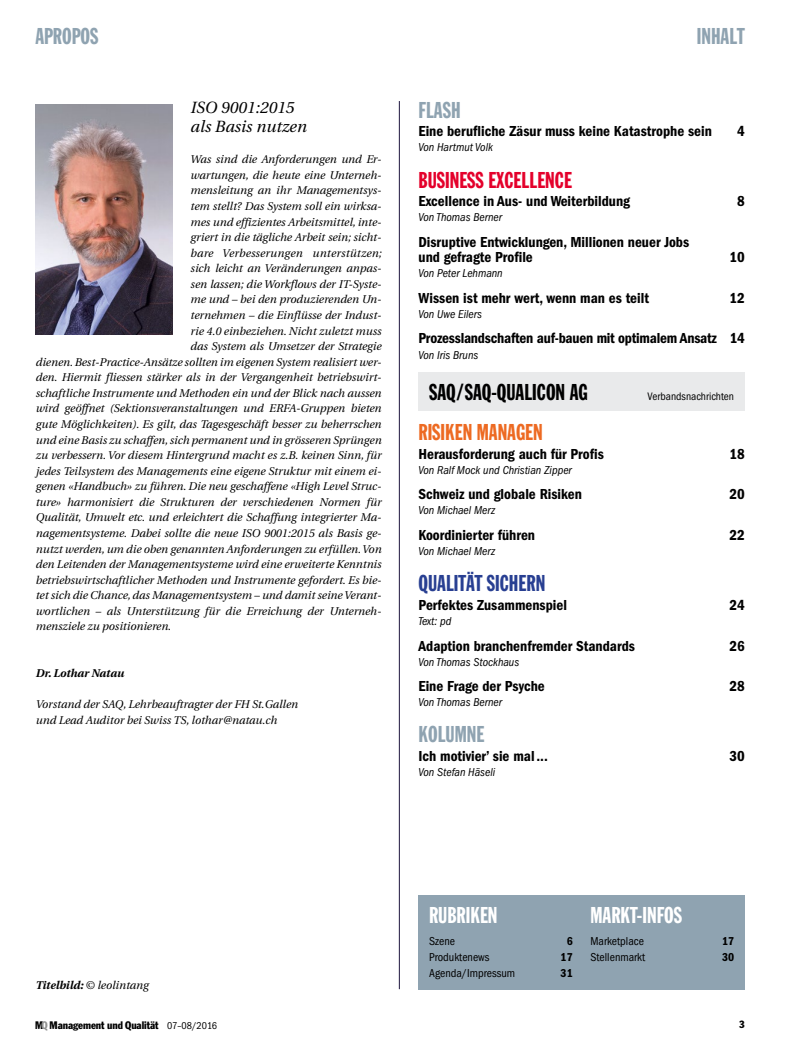
<style>
.page{position:relative;width:798px;height:1053px;background:#fff}
.page>*{position:absolute;margin:0;border:0;box-sizing:border-box;transform-origin:0 0}
.t1{font:22.5px "Franklin Gothic LT Extra Cond";color:#8fa3b1}
.t2{font:22.5px "Franklin Gothic LT Extra Cond";color:#fff}
.t3{font:22.5px "Franklin Gothic LT Extra Cond";color:#e4002b}
.t4{font:22.5px "Franklin Gothic LT Extra Cond";color:#000}
.t5{font:22.5px "Franklin Gothic LT Extra Cond";color:#283f92}
.t6{font:22.5px "Franklin Gothic LT Extra Cond";color:#ed6a22}
.t7{font:italic 16.25px/18.8px "Utopia";color:#000}
.t8{font:600 condensed 15px/15px "Franklin Gothic LT";color:#000}
.t9{font:italic condensed 11.88px "Franklin Gothic LT";color:#000}
.t10{font:condensed 11.88px "Franklin Gothic LT";color:#000}
.t11{font:600 condensed 11.88px "Franklin Gothic LT";color:#000}
.t12{font:italic 11.25px/15.5px "Utopia";color:#000}
.t13{font:italic 11.25px "Utopia";letter-spacing:.02em;color:#000}
.t14{font:condensed 11.25px "Franklin Gothic LT";color:#000}
.t15{font:italic 700 11.25px "Utopia";color:#000}
.t16{font:condensed 10.75px "Franklin Gothic LT";letter-spacing:-.01em;color:#000}
.t17{font:condensed 10.38px "Franklin Gothic LT";color:#000}
.s1{font-weight:700}
.s2{color:#919291}
.s3{font-size:10.25px}
</style>
<div class="page">
<img style="left:35px;top:105px;width:137px;height:229px">
<div style="left:418px;top:372px;width:326px;height:39px;background:#e9eaeb"></div>
<div style="left:418px;top:895px;width:326px;height:94px;background:#8fa3b1"></div>
<hr style="left:399px;top:101px;width:1px;height:888px;background:#1d153d">
<h1 class="t1" style="left:35px;top:24px;width:64px">APROPOS</h1>
<h1 class="t1" style="left:696px;top:24px;width:49px">INHALT</h1>
<h2 class="t7" style="left:190px;top:99px;width:117px">ISO 9001:2015 als Basis nutzen</h2>
<p class="t12" style="left:190px;top:152px;width:192px">Was sind die Anforderungen und Er-</p>
<p class="t12" style="left:190px;top:167px;width:192px">wartungen, die heute eine Unterneh-</p>
<p class="t12" style="left:190px;top:183px;width:192px">mensleitung an ihr Managementsys-</p>
<p class="t12" style="left:190px;top:199px;width:192px">tem stellt? Das System soll ein wirksa-</p>
<p class="t12" style="left:190px;top:214px;width:192px">mes und effizientes Arbeitsmittel, inte-</p>
<p class="t12" style="left:190px;top:230px;width:192px">griert in die tägliche Arbeit sein; sicht-</p>
<p class="t13" style="left:190px;top:247px;width:193px">bare Verbesserungen unterstützen;</p>
<p class="t12" style="left:190px;top:261px;width:192px">sich leicht an Veränderungen anpas-</p>
<p class="t12" style="left:190px;top:276px;width:192px">sen lassen; die Workflows der IT-Syste-</p>
<p class="t12" style="left:190px;top:292px;width:192px">me und – bei den produzierenden Un-</p>
<p class="t12" style="left:190px;top:307px;width:192px">ternehmen – die Einflüsse der Indust-</p>
<p class="t12" style="left:190px;top:323px;width:192px">rie 4.0 einbeziehen. Nicht zuletzt muss</p>
<p class="t12" style="left:190px;top:339px;width:192px">das System als Umsetzer der Strategie</p>
<p class="t12" style="left:35px;top:354px;width:347px">dienen. Best-Practice-Ansätze sollten im eigenen System realisiert wer-</p>
<p class="t12" style="left:35px;top:370px;width:347px">den. Hiermit fliessen stärker als in der Vergangenheit betriebswirt-</p>
<p class="t12" style="left:35px;top:385px;width:347px">schaftliche Instrumente und Methoden ein und der Blick nach aussen</p>
<p class="t12" style="left:35px;top:401px;width:347px">wird geöffnet (Sektionsveranstaltungen und ERFA-Gruppen bieten</p>
<p class="t12" style="left:35px;top:416px;width:347px">gute Möglichkeiten). Es gilt, das Tagesgeschäft besser zu beherrschen</p>
<p class="t12" style="left:35px;top:432px;width:347px">und eine Basis zu schaffen, sich permanent und in grösseren Sprüngen</p>
<p class="t12" style="left:35px;top:447px;width:347px">zu verbessern. Vor diesem Hintergrund macht es z.B. keinen Sinn, für</p>
<p class="t12" style="left:35px;top:463px;width:347px">jedes Teilsystem des Managements eine eigene Struktur mit einem ei-</p>
<p class="t12" style="left:35px;top:479px;width:347px">genen «Handbuch» zu führen. Die neu geschaffene «High Level Struc-</p>
<p class="t12" style="left:35px;top:494px;width:347px">ture» harmonisiert die Strukturen der verschiedenen Normen für</p>
<p class="t12" style="left:35px;top:510px;width:347px">Qualität, Umwelt etc. und erleichtert die Schaffung integrierter Ma-</p>
<p class="t12" style="left:35px;top:525px;width:347px">nagementsysteme. Dabei sollte die neue ISO 9001:2015 als Basis ge-</p>
<p class="t12" style="left:35px;top:541px;width:347px">nutzt werden, um die oben genannten Anforderungen zu erfüllen. Von</p>
<p class="t12" style="left:35px;top:556px;width:347px">den Leitenden der Managementsysteme wird eine erweiterte Kenntnis</p>
<p class="t12" style="left:35px;top:572px;width:347px">betriebswirtschaftlicher Methoden und Instrumente gefordert. Es bie-</p>
<p class="t12" style="left:35px;top:587px;width:347px">tet sich die Chance, das Managementsystem – und damit seine Verant-</p>
<p class="t12" style="left:35px;top:603px;width:347px">wortlichen – als Unterstützung für die Erreichung der Unterneh-</p>
<p class="t12" style="left:35px;top:619px;width:137px">mensziele zu positionieren.</p>
<p class="t15" style="left:35px;top:666px;width:90px">Dr. Lothar Natau</p>
<p class="t12" style="left:35px;top:696px;width:264px">Vorstand der SAQ, Lehrbeauftragter der FH St.Gallen und Lead Auditor bei Swiss TS, lothar@natau.ch</p>
<h1 class="t1" style="left:418px;top:98px;width:44px">FLASH</h1>
<h3 class="t8" style="left:418px;top:124px;width:295px">Eine berufliche Zäsur muss keine Katastrophe sein</h3>
<h3 class="t8" style="left:736px;top:124px;width:9px">4</h3>
<p class="t9" style="left:418px;top:141px;width:76px">Von Hartmut Volk</p>
<h1 class="t3" style="left:418px;top:168px;width:155px">BUSINESS EXCELLENCE</h1>
<h3 class="t8" style="left:418px;top:194px;width:213px">Excellence in Aus- und Weiterbildung</h3>
<h3 class="t8" style="left:736px;top:194px;width:9px">8</h3>
<p class="t9" style="left:418px;top:211px;width:85px">Von Thomas Berner</p>
<h3 class="t8" style="left:418px;top:234px;width:272px">Disruptive Entwicklungen, Millionen neuer Jobs und gefragte Profile</h3>
<h3 class="t8" style="left:729px;top:249px;width:17px">10</h3>
<p class="t9" style="left:418px;top:266px;width:86px">Von Peter Lehmann</p>
<h3 class="t8" style="left:418px;top:290px;width:232px">Wissen ist mehr wert, wenn man es teilt</h3>
<h3 class="t8" style="left:729px;top:290px;width:17px">12</h3>
<p class="t9" style="left:418px;top:307px;width:65px">Von Uwe Eilers</p>
<h3 class="t8" style="left:418px;top:331px;width:327px">Prozesslandschaften auf-bauen mit optimalem Ansatz 14</h3>
<p class="t9" style="left:418px;top:348px;width:61px">Von Iris Bruns</p>
<h1 class="t4" style="left:429px;top:380px;width:160px">SAQ/SAQ-QUALICON AG</h1>
<p class="t14" style="left:647px;top:390px;width:88px">Verbandsnachrichten</p>
<h1 class="t6" style="left:418px;top:420px;width:126px">RISIKEN MANAGEN</h1>
<h3 class="t8" style="left:418px;top:446px;width:187px">Herausforderung auch für Profis</h3>
<h3 class="t8" style="left:729px;top:446px;width:17px">18</h3>
<p class="t9" style="left:418px;top:463px;width:155px">Von Ralf Mock und Christian Zipper</p>
<h3 class="t8" style="left:418px;top:487px;width:165px">Schweiz und globale Risiken</h3>
<h3 class="t8" style="left:729px;top:487px;width:17px">20</h3>
<p class="t9" style="left:418px;top:504px;width:78px">Von Michael Merz</p>
<h3 class="t8" style="left:418px;top:527px;width:118px">Koordinierter führen</h3>
<h3 class="t8" style="left:729px;top:527px;width:17px">22</h3>
<p class="t9" style="left:418px;top:544px;width:78px">Von Michael Merz</p>
<h1 class="t5" style="left:418px;top:571px;width:128px">QUALITÄT SICHERN</h1>
<h3 class="t8" style="left:418px;top:597px;width:150px">Perfektes Zusammenspiel</h3>
<h3 class="t8" style="left:729px;top:597px;width:17px">24</h3>
<p class="t9" style="left:418px;top:614px;width:34px">Text: pd</p>
<h3 class="t8" style="left:418px;top:638px;width:218px">Adaption branchenfremder Standards</h3>
<h3 class="t8" style="left:729px;top:638px;width:17px">26</h3>
<p class="t9" style="left:418px;top:655px;width:102px">Von Thomas Stockhaus</p>
<h3 class="t8" style="left:418px;top:678px;width:128px">Eine Frage der Psyche</h3>
<h3 class="t8" style="left:729px;top:678px;width:17px">28</h3>
<p class="t9" style="left:418px;top:695px;width:85px">Von Thomas Berner</p>
<h1 class="t1" style="left:418px;top:722px;width:67px">KOLUMNE</h1>
<h3 class="t8" style="left:418px;top:748px;width:131px">Ich motivier’ sie mal...</h3>
<h3 class="t8" style="left:729px;top:748px;width:17px">30</h3>
<p class="t9" style="left:418px;top:765px;width:78px">Von Stefan Häseli</p>
<p class="t12" style="left:35px;top:977px;width:114px"><span class="s1">Titelbild:</span> © leolintang</p>
<p class="t16" style="left:35px;top:1018px;width:183px">M<span class="s2">Q</span> Management und Qualität <span class="s3">07–08/2016</span></p>
<h1 class="t2" style="left:429px;top:902px;width:70px">RUBRIKEN</h1>
<p class="t10" style="left:429px;top:934px;width:27px">Szene</p>
<p class="t11" style="left:566px;top:934px;width:8px">6</p>
<p class="t10" style="left:429px;top:950px;width:62px">Produktenews</p>
<p class="t11" style="left:560px;top:950px;width:14px">17</p>
<p class="t10" style="left:429px;top:965px;width:87px">Agenda/Impressum</p>
<p class="t11" style="left:560px;top:965px;width:14px">31</p>
<h1 class="t2" style="left:590px;top:902px;width:93px">MARKT-INFOS</h1>
<p class="t10" style="left:590px;top:934px;width:55px">Marketplace</p>
<p class="t11" style="left:721px;top:934px;width:14px">17</p>
<p class="t10" style="left:590px;top:950px;width:56px">Stellenmarkt</p>
<p class="t11" style="left:721px;top:950px;width:14px">30</p>
<p class="t17" style="left:739px;top:1017px;width:7px">3</p>
</div>
